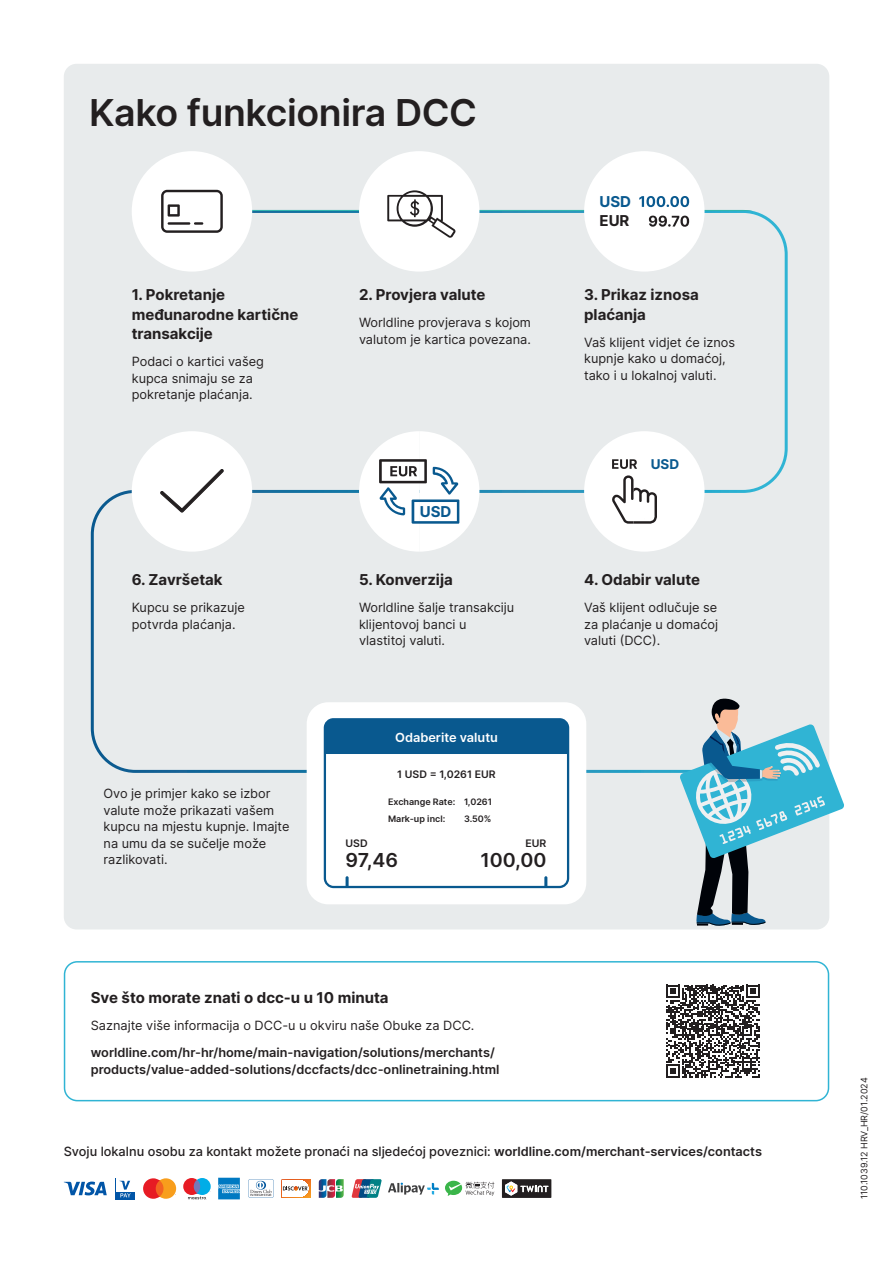
<style>
.page{position:relative;width:893px;height:1263px;background:#fff}
.page>*{position:absolute;margin:0;border:0;box-sizing:border-box;transform-origin:0 0}
.t1{font:600 37.5px "Inter";letter-spacing:-.01em;color:#231f20}
.t2{font:600 19.5px "Inter";color:#231f20}
.t3{font:700 15px/19.5px "Inter";color:#231f20}
.t4{font:700 15px "Inter";color:#09598f}
.t5{font:700 13.5px "Inter";color:#09598f}
.t6{font:12.75px/16.5px "Inter";color:#231f20}
.t7{font:600 12.75px/16.5px "Inter";color:#231f20}
.t8{font:500 12.75px "Inter";color:#231f20}
.t9{font:600 12.75px "Inter";color:#fff}
.t10{font:600 10.5px "Inter";color:#231f20}
.t11{font:600 9px/16.5px "Inter";color:#231f20}
.t12{font:9px "Inter";color:#231f20}
.s1{font-weight:600}
</style>
<div class="page">
<svg style="left:218px;top:1178px;width:22px;height:21px"></svg>
<svg style="left:319px;top:1179px;width:25px;height:19px"></svg>
<svg style="left:502px;top:1179px;width:49px;height:19px"></svg>
<svg style="left:352px;top:1179px;width:30px;height:19px"></svg>
<svg style="left:445px;top:1181px;width:49px;height:15px"></svg>
<svg style="left:183px;top:1178px;width:28px;height:21px"></svg>
<svg style="left:143px;top:1178px;width:33px;height:21px"></svg>
<svg style="left:248px;top:1179px;width:26px;height:19px"></svg>
<svg style="left:64px;top:1181px;width:43px;height:14px"></svg>
<svg style="left:115px;top:1178px;width:20px;height:21px"></svg>
<div style="left:116px;top:1178px;width:19px;height:14px;background:#fff"></div>
<svg style="left:119px;top:1181px;width:12px;height:16px"></svg>
<svg style="left:282px;top:1179px;width:29px;height:19px"></svg>
<svg style="left:388px;top:1183px;width:51px;height:11px"></svg>
<div style="left:64px;top:64px;width:765px;height:865px;background:#e8ebec;border-radius:13px"></div>
<div style="left:64px;top:961px;width:765px;height:140px;border:2px solid #30b4d4;border-radius:13px"></div>
<svg style="left:91px;top:210px;width:697px;height:563px"></svg>
<div style="left:132px;top:151px;width:120px;height:121px;background:#fff;border-radius:50%"></div>
<svg style="left:161px;top:190px;width:62px;height:43px"></svg>
<div style="left:359px;top:151px;width:120px;height:121px;background:#fff;border-radius:50%"></div>
<svg style="left:387px;top:190px;width:69px;height:48px"></svg>
<div style="left:584px;top:151px;width:120px;height:121px;background:#fff;border-radius:50%"></div>
<div style="left:132px;top:431px;width:120px;height:121px;background:#fff;border-radius:50%"></div>
<svg style="left:160px;top:469px;width:64px;height:43px"></svg>
<svg style="left:359px;top:431px;width:120px;height:121px"></svg>
<div style="left:584px;top:431px;width:120px;height:121px;background:#fff;border-radius:50%"></div>
<svg style="left:612px;top:475px;width:45px;height:49px"></svg>
<svg style="left:612px;top:459px;width:25px;height:10px"></svg>
<div style="left:307px;top:702px;width:279px;height:202px;background:#fff;border-radius:22px"></div>
<svg style="left:324px;top:718px;width:245px;height:170px"></svg>
<svg style="left:680px;top:699px;width:164px;height:226px"></svg>
<svg style="left:649px;top:216px;width:40px;height:11px"></svg>
<svg style="left:639px;top:196px;width:50px;height:11px"></svg>
<svg style="left:666px;top:985px;width:93px;height:93px"></svg>
<h1 class="t1" style="left:89px;top:85px;width:389px">Kako funkcionira DCC</h1>
<p class="t3" style="left:132px;top:284px;width:168px">1. Pokretanje međunarodne kartične transakcije</p>
<p class="t6" style="left:132px;top:353px;width:134px">Podaci o kartici vašeg kupca snimaju se za pokretanje plaćanja.</p>
<p class="t3" style="left:132px;top:569px;width:92px">6. Završetak</p>
<p class="t6" style="left:132px;top:599px;width:115px">Kupcu se prikazuje potvrda plaćanja.</p>
<p class="t6" style="left:104px;top:785px;width:188px">Ovo je primjer kako se izbor valute može prikazati vašem kupcu na mjestu kupnje. Imajte na umu da se sučelje može razlikovati.</p>
<p class="t3" style="left:359px;top:284px;width:128px">2. Provjera valute</p>
<p class="t6" style="left:359px;top:314px;width:174px">Worldline provjerava s kojom valutom je kartica povezana.</p>
<p class="t4" style="left:420px;top:501px;width:33px">USD</p>
<p class="t3" style="left:359px;top:569px;width:95px">5. Konverzija</p>
<p class="t6" style="left:359px;top:599px;width:157px">Worldline šalje transakciju klijentovoj banci u vlastitoj valuti.</p>
<p class="t9" style="left:395px;top:728px;width:104px">Odaberite valutu</p>
<p class="t10" style="left:397px;top:767px;width:100px">1 USD = 1,0261 EUR</p>
<p class="t11" style="left:388px;top:794px;width:106px">Exchange Rate: 1,0261<br>Mark-up incl:</p>
<p class="t11" style="left:464px;top:810px;width:29px">3.50%</p>
<p class="t10" style="left:345px;top:835px;width:24px">USD</p>
<p class="t10" style="left:525px;top:835px;width:22px">EUR</p>
<h2 class="t2" style="left:345px;top:845px;width:54px">97,46</h2>
<h2 class="t2" style="left:480px;top:845px;width:68px">100,00</h2>
<p class="t4" style="left:599px;top:191px;width:33px">USD</p>
<p class="t3" style="left:599px;top:211px;width:31px">EUR</p>
<p class="t3" style="left:584px;top:284px;width:116px">3. Prikaz iznosa plaćanja</p>
<p class="t6" style="left:584px;top:333px;width:153px">Vaš klijent vidjet će iznos kupnje kako u domaćoj, tako i u lokalnoj valuti.</p>
<p class="t5" style="left:651px;top:454px;width:30px">USD</p>
<p class="t3" style="left:584px;top:569px;width:117px">4. Odabir valute</p>
<p class="t6" style="left:584px;top:599px;width:135px;text-align:justify">Vaš klijent odlučuje se za plaćanje u domaćoj valuti (DCC).</p>
<p class="t3" style="left:91px;top:987px;width:299px">Sve što morate znati o dcc-u u 10 minuta</p>
<p class="t6" style="left:91px;top:1017px;width:385px">Saznajte više informacija o DCC-u u okviru naše Obuke za DCC.</p>
<p class="t7" style="left:91px;top:1044px;width:410px">worldline.com/hr-hr/home/main-navigation/solutions/merchants/ products/value-added-solutions/dccfacts/dcc-onlinetraining.html</p>
<p class="t8" style="left:64px;top:1142px;width:700px">Svoju lokalnu osobu za kontakt možete pronaći na sljedećoj poveznici: <span class="s1">worldline.com/merchant-services/contacts</span></p>
<p class="t12" style="left:858px;top:1199px;width:123px;rotate:-90deg">110.1039.12 HRV_HR/01.2024</p>
</div>
